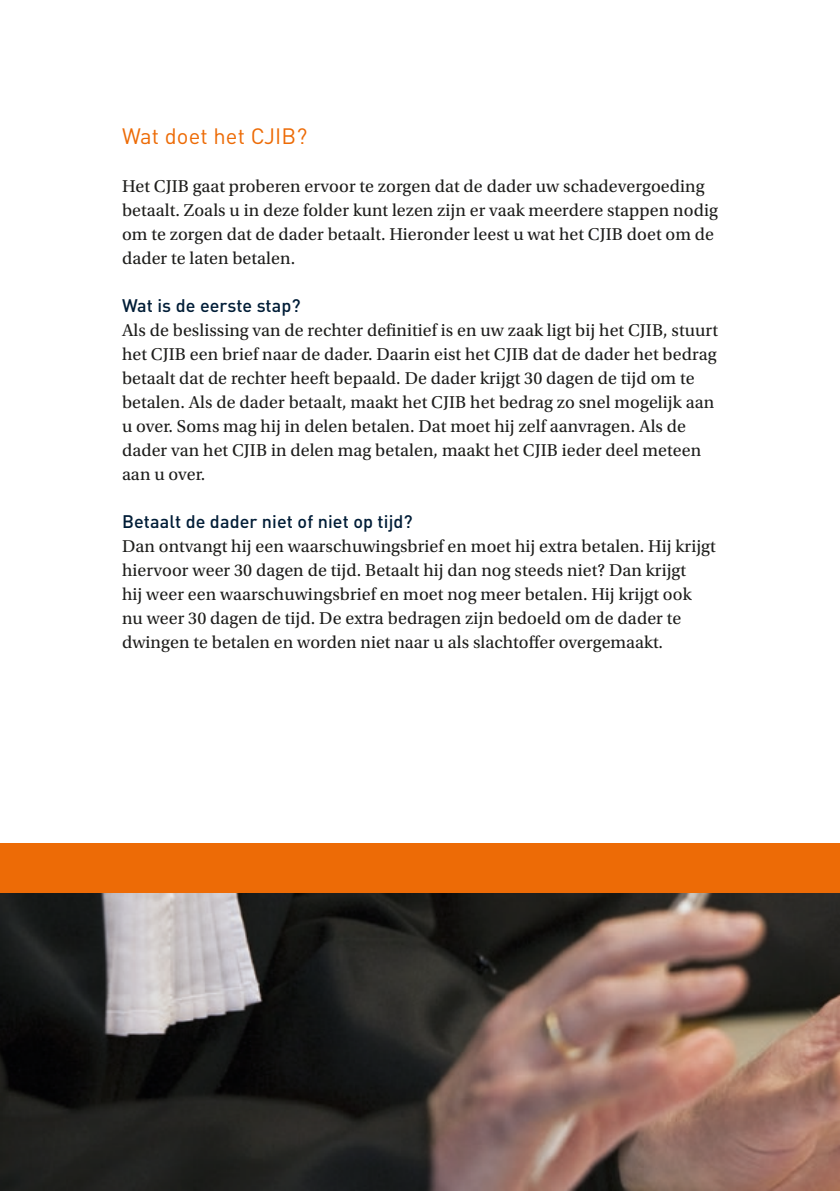
<style>
.page{position:relative;width:840px;height:1191px;background:#fff}
.page>*{position:absolute;margin:0;border:0;box-sizing:border-box;transform-origin:0 0}
._03_Paragraafkop{font:22px "DIN";letter-spacing:.005em;color:#ed6b06}
._00_Platte_tekst{font:18px/24px "Utopia Std";letter-spacing:.005em;color:#1d1d1b}
._04_Subparagraafkop{font:18px/24px "Utopia Std";letter-spacing:.005em;color:#1d1d1b}
._04_Subparagraafkop-2{font:500 18px "DIN";letter-spacing:.005em;color:#001d37}
</style>
<div class="page">
<img style="left:0;top:893px;width:839px;height:298px">
<div style="left:0;top:843px;width:839px;height:50px;background:#ed6b06"></div>
<h2 class="_03_Paragraafkop" style="left:122px;top:124px;width:187px">Wat doet het CJIB?</h2>
<p class="_00_Platte_tekst" style="left:122px;top:174px;width:597px">Het CJIB gaat proberen ervoor te zorgen dat de dader uw schadevergoeding betaalt. Zoals u in deze folder kunt lezen zijn er vaak meerdere stappen nodig om te zorgen dat de dader betaalt. Hieronder leest u wat het CJIB doet om de dader te laten betalen.</p>
<h3 class="_04_Subparagraafkop-2" style="left:122px;top:293px;width:180px">Wat is de eerste stap?</h3>
<h3 class="_04_Subparagraafkop" style="left:122px;top:318px;width:597px">Als de beslissing van de rechter definitief is en uw zaak ligt bij het CJIB, stuurt het CJIB een brief naar de dader. Daarin eist het CJIB dat de dader het bedrag betaalt dat de rechter heeft bepaald. De dader krijgt 30 dagen de tijd om te betalen. Als de dader betaalt, maakt het CJIB het bedrag zo snel mogelijk aan u over. Soms mag hij in delen betalen. Dat moet hij zelf aanvragen. Als de dader van het CJIB in delen mag betalen, maakt het CJIB ieder deel meteen aan u over.</h3>
<h3 class="_04_Subparagraafkop-2" style="left:122px;top:509px;width:292px">Betaalt de dader niet of niet op tijd?</h3>
<p class="_00_Platte_tekst" style="left:122px;top:534px;width:595px">Dan ontvangt hij een waarschuwingsbrief en moet hij extra betalen. Hij krijgt hiervoor weer 30 dagen de tijd. Betaalt hij dan nog steeds niet? Dan krijgt<br>hij weer een waarschuwingsbrief en moet nog meer betalen. Hij krijgt ook nu weer 30 dagen de tijd. De extra bedragen zijn bedoeld om de dader te dwingen te betalen en worden niet naar u als slachtoffer overgemaakt.</p>
</div>
